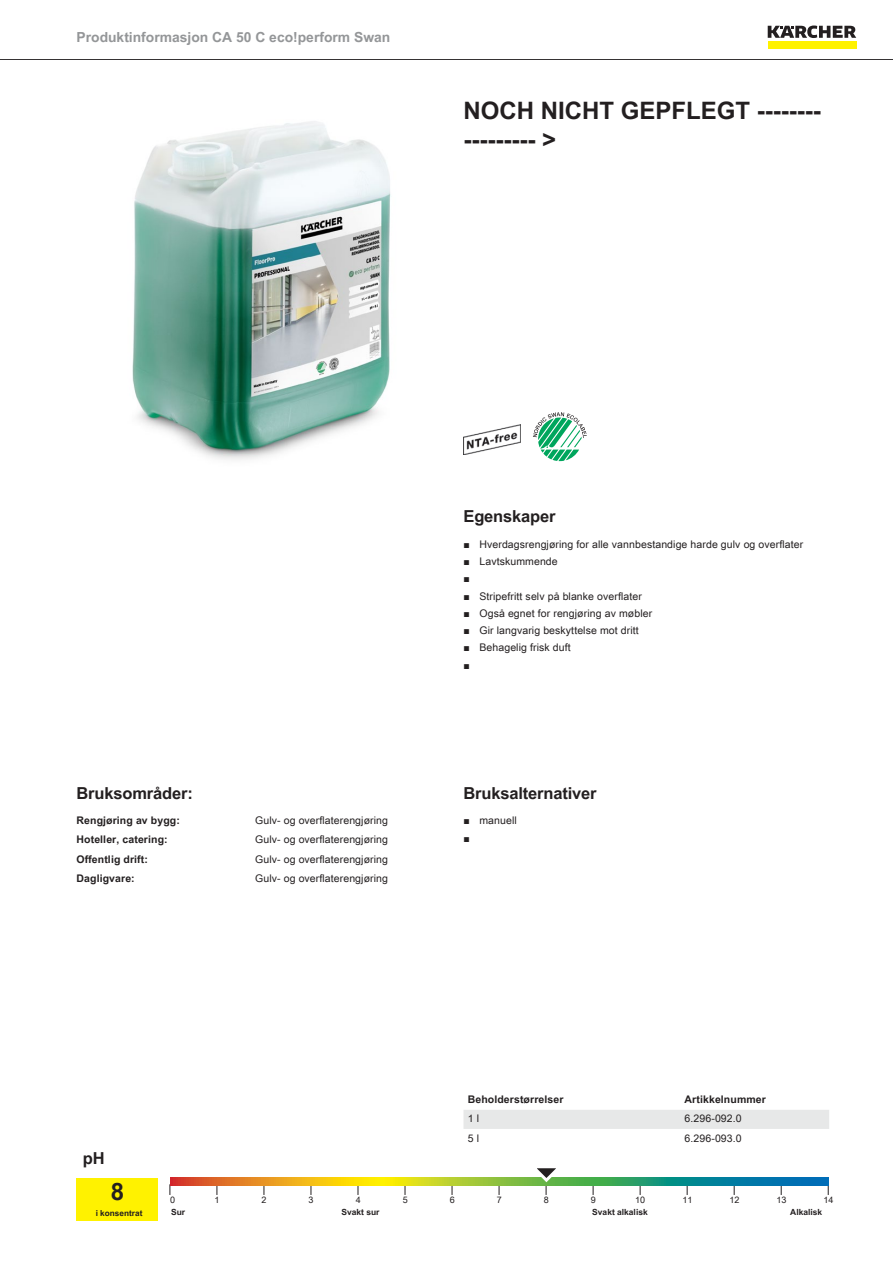
<style>
.page{position:relative;width:893px;height:1263px;background:#fff}
.page>*{position:absolute;margin:0;border:0;box-sizing:border-box;transform-origin:0 0}
.t1{font:700 24px/28.8px "Arial Unicode MS";color:#231f20}
.t2{font:700 16.5px "Arial Unicode MS";letter-spacing:-.01em;color:#231f20}
.t3{font:700 13.8px "Arial Unicode MS";color:#949698}
.t4{font:10.5px "Arial Unicode MS";letter-spacing:.01em;color:#231f20}
.t5{font:700 10.5px "Arial Unicode MS";letter-spacing:.01em;color:#231f20}
.t6{font:10.5px "Arial";color:#231f20}
.t7{font:9px "Arial Unicode MS";color:#231f20}
.t8{font:700 8.4px "Arial Unicode MS";color:#231f20}
.t9{font:700 8.25px "Arial Unicode MS";color:#231f20}
.s1{font-family:"Arial"}
</style>
<div class="page">
<hr style="left:0;top:59px;width:893px;height:1px;background:#231f20">
<div style="left:768px;top:42px;width:88px;height:7px;background:#fff200"></div>
<svg style="left:768px;top:26px;width:88px;height:12px"></svg>
<img style="left:132px;top:121px;width:259px;height:339px">
<img style="left:463px;top:424px;width:57px;height:30px">
<svg style="left:533px;top:412px;width:54px;height:49px"></svg>
<div style="left:77px;top:1178px;width:81px;height:42px;background:#fff200"></div>
<svg style="left:170px;top:1178px;width:658px;height:8px"></svg>
<svg style="left:529px;top:1168px;width:38px;height:27px"></svg>
<div style="left:463px;top:1110px;width:366px;height:19px;background:#e7e8e8"></div>
<h3 class="t3" style="left:77px;top:27px;width:315px">Produktinformasjon CA 50 C eco!perform Swan</h3>
<h1 class="t1" style="left:463px;top:97px;width:359px">NOCH NICHT GEPFLEGT -------- --------- &gt;</h1>
<h2 class="t2" style="left:77px;top:780px;width:118px">Bruksområder:</h2>
<p class="t5" style="left:77px;top:812px;width:105px">Rengjøring av bygg:</p>
<p class="t4" style="left:255px;top:812px;width:134px">Gulv- og overflaterengjøring</p>
<p class="t5" style="left:77px;top:832px;width:93px">Hoteller, catering:</p>
<p class="t4" style="left:255px;top:832px;width:134px">Gulv- og overflaterengjøring</p>
<p class="t5" style="left:77px;top:851px;width:73px">Offentlig drift:</p>
<p class="t4" style="left:255px;top:851px;width:134px">Gulv- og overflaterengjøring</p>
<p class="t5" style="left:77px;top:871px;width:60px">Dagligvare:</p>
<p class="t4" style="left:255px;top:871px;width:134px">Gulv- og overflaterengjøring</p>
<h2 class="t2" style="left:463px;top:504px;width:94px">Egenskaper</h2>
<p class="t4" style="left:463px;top:536px;width:341px"><span class="s1">■</span> Hverdagsrengjøring for alle vannbestandige harde gulv og overflater</p>
<p class="t4" style="left:463px;top:554px;width:96px"><span class="s1">■</span> Lavtskummende</p>
<p class="t6" style="left:463px;top:571px;width:8px">■</p>
<p class="t4" style="left:463px;top:588px;width:180px"><span class="s1">■</span> Stripefritt selv på blanke overflater</p>
<p class="t4" style="left:463px;top:605px;width:190px"><span class="s1">■</span> Også egnet for rengjøring av møbler</p>
<p class="t4" style="left:463px;top:623px;width:177px"><span class="s1">■</span> Gir langvarig beskyttelse mot dritt</p>
<p class="t4" style="left:463px;top:640px;width:109px"><span class="s1">■</span> Behagelig frisk duft</p>
<p class="t6" style="left:463px;top:658px;width:8px">■</p>
<h2 class="t2" style="left:463px;top:780px;width:135px">Bruksalternativer</h2>
<p class="t4" style="left:463px;top:813px;width:55px"><span class="s1">■</span> manuell</p>
<p class="t6" style="left:463px;top:831px;width:8px">■</p>
<h2 class="t2" style="left:83px;top:1146px;width:23px">pH</h2>
<p class="t5" style="left:468px;top:1092px;width:97px">Beholderstørrelser</p>
<p class="t5" style="left:685px;top:1092px;width:83px">Artikkelnummer</p>
<p class="t4" style="left:468px;top:1111px;width:13px">1 l</p>
<p class="t4" style="left:685px;top:1111px;width:59px">6.296-092.0</p>
<p class="t4" style="left:468px;top:1130px;width:13px">5 l</p>
<p class="t4" style="left:685px;top:1130px;width:59px">6.296-093.0</p>
<h1 class="t1" style="left:111px;top:1178px;width:15px">8</h1>
<p class="t7" style="left:170px;top:1193px;width:7px">0</p>
<p class="t7" style="left:215px;top:1193px;width:7px">1</p>
<p class="t7" style="left:262px;top:1193px;width:7px">2</p>
<p class="t7" style="left:309px;top:1193px;width:7px">3</p>
<p class="t7" style="left:356px;top:1193px;width:7px">4</p>
<p class="t7" style="left:403px;top:1193px;width:7px">5</p>
<p class="t7" style="left:450px;top:1193px;width:7px">6</p>
<p class="t7" style="left:497px;top:1193px;width:7px">7</p>
<p class="t7" style="left:544px;top:1193px;width:7px">8</p>
<p class="t7" style="left:591px;top:1193px;width:7px">9</p>
<p class="t7" style="left:635px;top:1193px;width:12px">10</p>
<p class="t7" style="left:682px;top:1193px;width:12px">11</p>
<p class="t7" style="left:729px;top:1193px;width:12px">12</p>
<p class="t7" style="left:776px;top:1193px;width:12px">13</p>
<p class="t7" style="left:823px;top:1193px;width:12px">14</p>
<p class="t9" style="left:96px;top:1207px;width:48px">i konsentrat</p>
<p class="t8" style="left:171px;top:1206px;width:16px">Sur</p>
<p class="t8" style="left:341px;top:1206px;width:40px">Svakt sur</p>
<p class="t8" style="left:592px;top:1206px;width:57px">Svakt alkalisk</p>
<p class="t8" style="left:790px;top:1206px;width:33px">Alkalisk</p>
</div>
